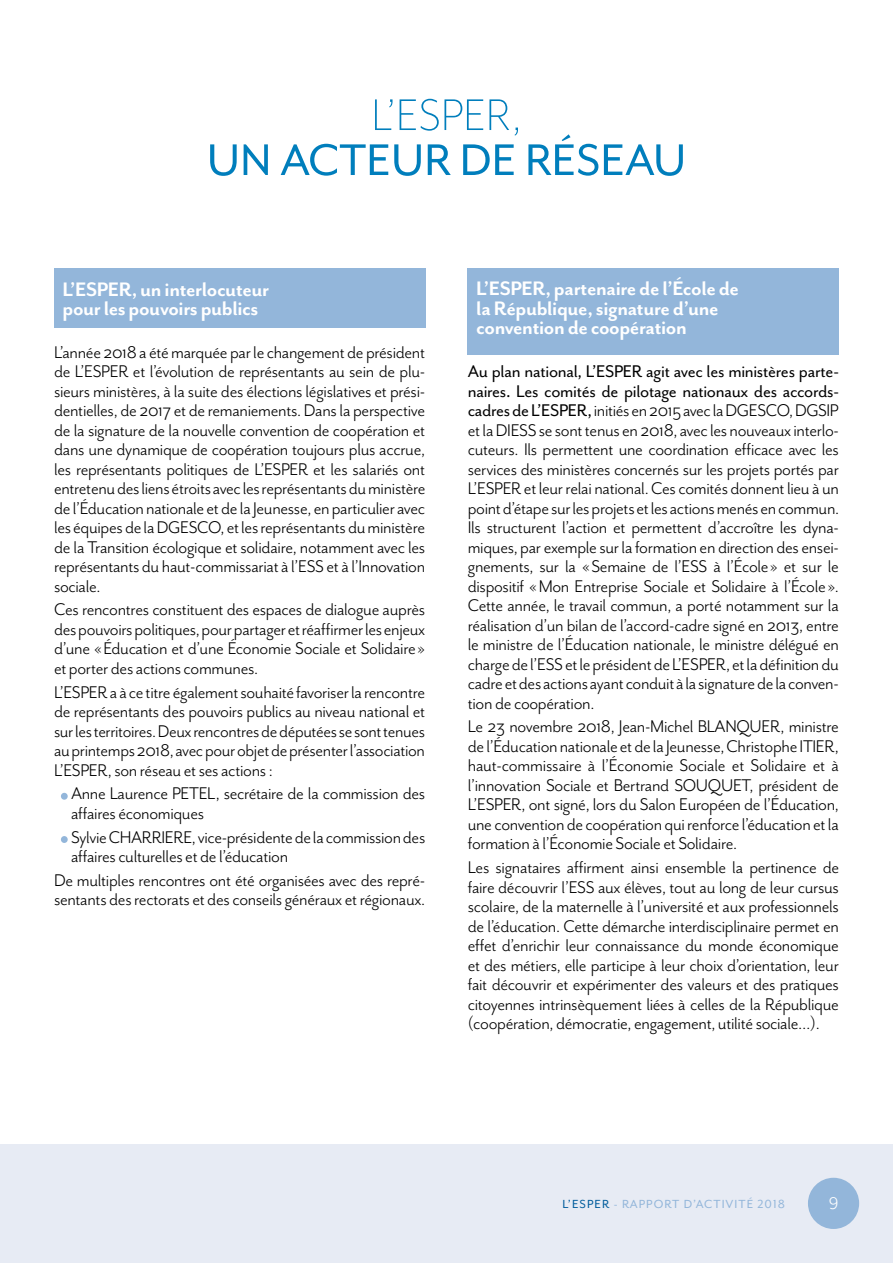
<style>
.page{position:relative;width:893px;height:1263px;background:#fff}
.page>*{position:absolute;margin:0;border:0;box-sizing:border-box;transform-origin:0 0}
.t1{font:51px "Mr Eaves Mod OT";color:#007ebc}
.t2{font:300 51px "Mr Eaves Mod OT";color:#007ebc}
.t3{font:700 22.5px/19.5px "Mr Eaves San OT";letter-spacing:-.015em;color:#fff}
.t4{font:19.5px/19.5px "Mr Eaves San OT";letter-spacing:-.015em;color:#000;text-align:justify}
.t5{font:19.5px "Mr Eaves San OT";color:#fff}
.t6{font:13.5px "Mr Eaves San OT";letter-spacing:.075em;color:#93b6da}
.s1{font-size:52.5px;color:#93b6da}
.s2{font-style:inherit}
.s3{color:#005c9c}
</style>
<div class="page">
<div style="left:0;top:1144px;width:893px;height:119px;background:#e7ebf4"></div>
<div style="left:808px;top:1178px;width:51px;height:51px;background:#93b6da;border-radius:50%"></div>
<div style="left:54px;top:269px;width:371px;height:59px;background:#93b6da"></div>
<div style="left:468px;top:268px;width:371px;height:86px;background:#93b6da"></div>
<h1 class="t2" style="left:371px;top:87px;width:152px">L’ESPER,</h1>
<h1 class="t1" style="left:207px;top:132px;width:481px">UN ACTEUR DE RÉSEAU</h1>
<p class="t3" style="left:63px;top:280px;width:208px">L’ESPER, un interlocuteur pour les pouvoirs publics</p>
<p class="t4" style="left:54px;top:342px;width:373px">L’année 2018 a été marquée par le changement de président de L’ESPER et l’évolution de représentants au sein de plu&shy;sieurs ministères, à la suite des élections législatives et prési&shy;dentielles, de 2017 et de remaniements. Dans la perspective de la signature de la nouvelle convention de coopération et dans une dynamique de coopération toujours plus accrue, les représentants politiques de L’ESPER et les salariés ont entretenu des liens étroits avec les représentants du ministère de l’Éducation nationale et de la Jeunesse, en particulier avec les équipes de la DGESCO, et les représentants du ministère de la Transition écologique et solidaire, notamment avec les représentants du haut-commissariat à l’ESS et à l’Innovation sociale.</p>
<p class="t4" style="left:54px;top:600px;width:373px">Ces rencontres constituent des espaces de dialogue auprès des pouvoirs politiques, pour partager et réaffirmer les enjeux d’une «Éducation et d’une Économie Sociale et Solidaire» et porter des actions communes.</p>
<p class="t4" style="left:54px;top:682px;width:373px">L’ESPER a à ce titre également souhaité favoriser la rencontre de représentants des pouvoirs publics au niveau national et sur les territoires. Deux rencontres de députées se sont tenues au printemps 2018, avec pour objet de présenter l’association L’ESPER, son réseau et ses actions :</p>
<p class="t4" style="left:71px;top:784px;width:356px;text-indent:-13px"><span class="s1">•</span>Anne Laurence PETEL, secrétaire de la commission des affaires économiques</p>
<p class="t4" style="left:71px;top:827px;width:356px;text-indent:-13px"><span class="s1">•</span>Sylvie CHARRIERE, vice-présidente de la commission des affaires culturelles et de l’éducation</p>
<p class="t4" style="left:54px;top:870px;width:373px">De multiples rencontres ont été organisées avec des repré&shy;sentants des rectorats et des conseils généraux et régionaux.</p>
<p class="t3" style="left:476px;top:279px;width:264px">L’ESPER, partenaire de l’École de la République, signature d’une convention de coopération</p>
<p class="t4" style="left:468px;top:362px;width:373px"><span class="s2">Au plan national, L’ESPER agit avec les ministères parte&shy;naires. Les comités de pilotage nationaux des accords&shy;cadres de L’ESPER,</span> initiés en 2015 avec la DGESCO, DGSIP et la DIESS se sont tenus en 2018, avec les nouveaux interlo&shy;cuteurs. Ils permettent une coordination efficace avec les services des ministères concernés sur les projets portés par L’ESPER et leur relai national. Ces comités donnent lieu à un point d’étape sur les projets et les actions menés en commun.<br>Ils structurent l’action et permettent d’accroître les dyna&shy;miques, par exemple sur la formation en direction des ensei&shy;gnements, sur la «Semaine de l’ESS à l’École» et sur le dispositif «Mon Entreprise Sociale et Solidaire à l’École».<br>Cette année, le travail commun, a porté notamment sur la réalisation d’un bilan de l’accord-cadre signé en 2013, entre le ministre de l’Éducation nationale, le ministre délégué en charge de l’ESS et le président de L’ESPER, et la définition du cadre et des actions ayant conduit à la signature de la conven&shy;tion de coopération.</p>
<p class="t4" style="left:468px;top:717px;width:373px">Le 23 novembre 2018, Jean-Michel BLANQUER, ministre de l’Éducation nationale et de la Jeunesse, Christophe ITIER, haut-commissaire à l’Économie Sociale et Solidaire et à l’innovation Sociale et Bertrand SOUQUET, président de L’ESPER, ont signé, lors du Salon Européen de l’Éducation, une convention de coopération qui renforce l’éducation et la formation à l’Économie Sociale et Solidaire.</p>
<p class="t4" style="left:468px;top:858px;width:373px">Les signataires affirment ainsi ensemble la pertinence de faire découvrir l’ESS aux élèves, tout au long de leur cursus scolaire, de la maternelle à l’université et aux professionnels de l’éducation. Cette démarche interdisciplinaire permet en effet d’enrichir leur connaissance du monde économique et des métiers, elle participe à leur choix d’orientation, leur fait découvrir et expérimenter des valeurs et des pratiques citoyennes intrinsèquement liées à celles de la République (coopération, démocratie, engagement, utilité sociale…).</p>
<p class="t6" style="left:562px;top:1197px;width:224px"><span class="s3">L’ESPER</span> - RAPPORT D’ACTIVITÉ 2018</p>
<p class="t5" style="left:829px;top:1192px;width:11px">9</p>
</div>
